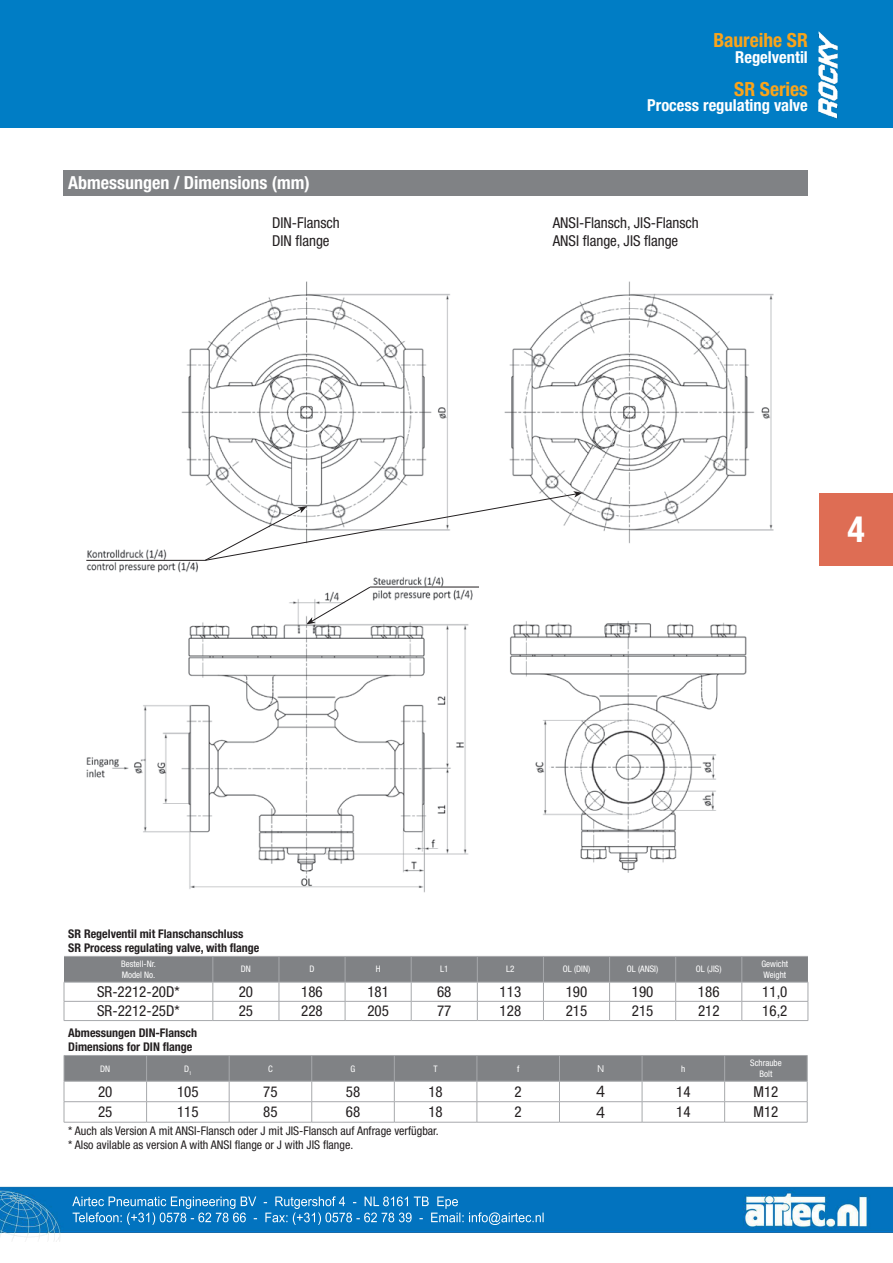
<style>
.page{position:relative;width:893px;height:1263px;background:#fff}
.page>*{position:absolute;margin:0;border:0;box-sizing:border-box;transform-origin:0 0}
.t1{font:700 condensed 36px "Helvetica Neue LT Std";color:#fff}
.t2{font:700 condensed 19.5px "Helvetica Neue LT Std";color:#faa41a}
.t3{font:700 condensed 18px "Helvetica Neue LT Std";color:#fff}
.t4{font:700 condensed 16.5px "Helvetica Neue LT Std";color:#fff}
.t5{font:condensed 15px/18px "Helvetica Neue LT Std";color:#231f20}
.t6{font:15px "Microsoft Jheng Hei";color:#231f20}
.t7{font:condensed 12px/14.4px "Helvetica Neue LT Std";color:#231f20}
.t8{font:700 condensed 12px/14.4px "Helvetica Neue LT Std";color:#231f20}
.t9{font:condensed 9px/10.8px "Helvetica Neue LT Std";color:#fff}
.t10{font:9px "Microsoft Jheng Hei";color:#fff}
</style>
<div class="page">
<img style="left:0;top:0;width:893px;height:1241px">
<p class="t3" style="left:68px;top:172px;width:243px">Abmessungen / Dimensions (mm)</p>
<p class="t5" style="left:272px;top:213px;width:69px">DIN-Flansch<br>DIN flange</p>
<h2 class="t2" style="left:713px;top:28px;width:96px">Baureihe SR</h2>
<p class="t4" style="left:735px;top:47px;width:74px">Regelventil</p>
<h2 class="t2" style="left:734px;top:78px;width:75px">SR Series</h2>
<p class="t4" style="left:647px;top:95px;width:162px">Process regulating valve</p>
<p class="t5" style="left:553px;top:213px;width:148px">ANSI-Flansch, JIS-Flansch<br>ANSI flange, JIS flange</p>
<h1 class="t1" style="left:847px;top:508px;width:19px">4</h1>
<p class="t8" style="left:68px;top:926px;width:193px">SR Regelventil mit Flanschanschluss<br>SR Process regulating valve, with flange</p>
<p class="t9" style="left:121px;top:958px;width:36px">Bestell-Nr.<br>Model No.</p>
<p class="t9" style="left:241px;top:964px;width:12px">DN</p>
<p class="t9" style="left:309px;top:964px;width:7px">D</p>
<p class="t9" style="left:376px;top:964px;width:6px">H</p>
<p class="t9" style="left:440px;top:964px;width:10px">L1</p>
<p class="t9" style="left:506px;top:964px;width:10px">L2</p>
<p class="t9" style="left:563px;top:964px;width:29px">OL (DIN)</p>
<p class="t9" style="left:627px;top:964px;width:33px">OL (ANSI)</p>
<p class="t9" style="left:696px;top:964px;width:27px">OL (JIS)</p>
<p class="t9" style="left:761px;top:958px;width:28px">Gewicht<br>Weight</p>
<p class="t5" style="left:97px;top:983px;width:84px">SR-2212-20D*</p>
<p class="t5" style="left:239px;top:983px;width:16px">20</p>
<p class="t5" style="left:301px;top:983px;width:23px">186</p>
<p class="t5" style="left:367px;top:983px;width:23px">181</p>
<p class="t5" style="left:437px;top:983px;width:16px">68</p>
<p class="t5" style="left:500px;top:983px;width:23px">113</p>
<p class="t5" style="left:566px;top:983px;width:23px">190</p>
<p class="t5" style="left:632px;top:983px;width:23px">190</p>
<p class="t5" style="left:698px;top:983px;width:23px">186</p>
<p class="t5" style="left:762px;top:983px;width:27px">11,0</p>
<p class="t5" style="left:97px;top:1002px;width:84px">SR-2212-25D*</p>
<p class="t5" style="left:239px;top:1002px;width:16px">25</p>
<p class="t5" style="left:301px;top:1002px;width:23px">228</p>
<p class="t5" style="left:367px;top:1002px;width:23px">205</p>
<p class="t5" style="left:437px;top:1002px;width:16px">77</p>
<p class="t5" style="left:500px;top:1002px;width:23px">128</p>
<p class="t5" style="left:566px;top:1002px;width:23px">215</p>
<p class="t5" style="left:632px;top:1002px;width:23px">215</p>
<p class="t5" style="left:698px;top:1002px;width:23px">212</p>
<p class="t5" style="left:762px;top:1002px;width:27px">16,2</p>
<p class="t8" style="left:68px;top:1025px;width:130px">Abmessungen DIN-Flansch<br>Dimensions for DIN flange</p>
<p class="t9" style="left:100px;top:1063px;width:12px">DN</p>
<p class="t9" style="left:184px;top:1063px;width:9px">D<sub>1</sub></p>
<p class="t9" style="left:268px;top:1063px;width:6px">C</p>
<p class="t9" style="left:351px;top:1063px;width:6px">G</p>
<p class="t9" style="left:434px;top:1063px;width:6px">T</p>
<p class="t9" style="left:517px;top:1063px;width:4px">f</p>
<p class="t10" style="left:597px;top:1063px;width:9px">N</p>
<p class="t9" style="left:681px;top:1063px;width:6px">h</p>
<p class="t9" style="left:750px;top:1057px;width:33px;text-align:center">Schraube<br>Bolt</p>
<p class="t5" style="left:98px;top:1082px;width:16px">20</p>
<p class="t5" style="left:177px;top:1082px;width:23px">105</p>
<p class="t5" style="left:263px;top:1082px;width:16px">75</p>
<p class="t5" style="left:346px;top:1082px;width:16px">58</p>
<p class="t5" style="left:428px;top:1082px;width:16px">18</p>
<p class="t5" style="left:515px;top:1082px;width:9px">2</p>
<p class="t6" style="left:596px;top:1082px;width:10px">4</p>
<p class="t5" style="left:676px;top:1082px;width:16px">14</p>
<p class="t5" style="left:753px;top:1082px;width:26px">M12</p>
<p class="t5" style="left:98px;top:1103px;width:16px">25</p>
<p class="t5" style="left:177px;top:1103px;width:23px">115</p>
<p class="t5" style="left:263px;top:1103px;width:16px">85</p>
<p class="t5" style="left:346px;top:1103px;width:16px">68</p>
<p class="t5" style="left:428px;top:1103px;width:16px">18</p>
<p class="t5" style="left:515px;top:1103px;width:9px">2</p>
<p class="t6" style="left:596px;top:1103px;width:10px">4</p>
<p class="t5" style="left:676px;top:1103px;width:16px">14</p>
<p class="t5" style="left:753px;top:1103px;width:26px">M12</p>
<p class="t7" style="left:68px;top:1123px;width:372px">* Auch als Version A mit ANSI-Flansch oder J mit JIS-Flansch auf Anfrage verfügbar. * Also avilable as version A with ANSI flange or J with JIS flange.</p>
</div>
